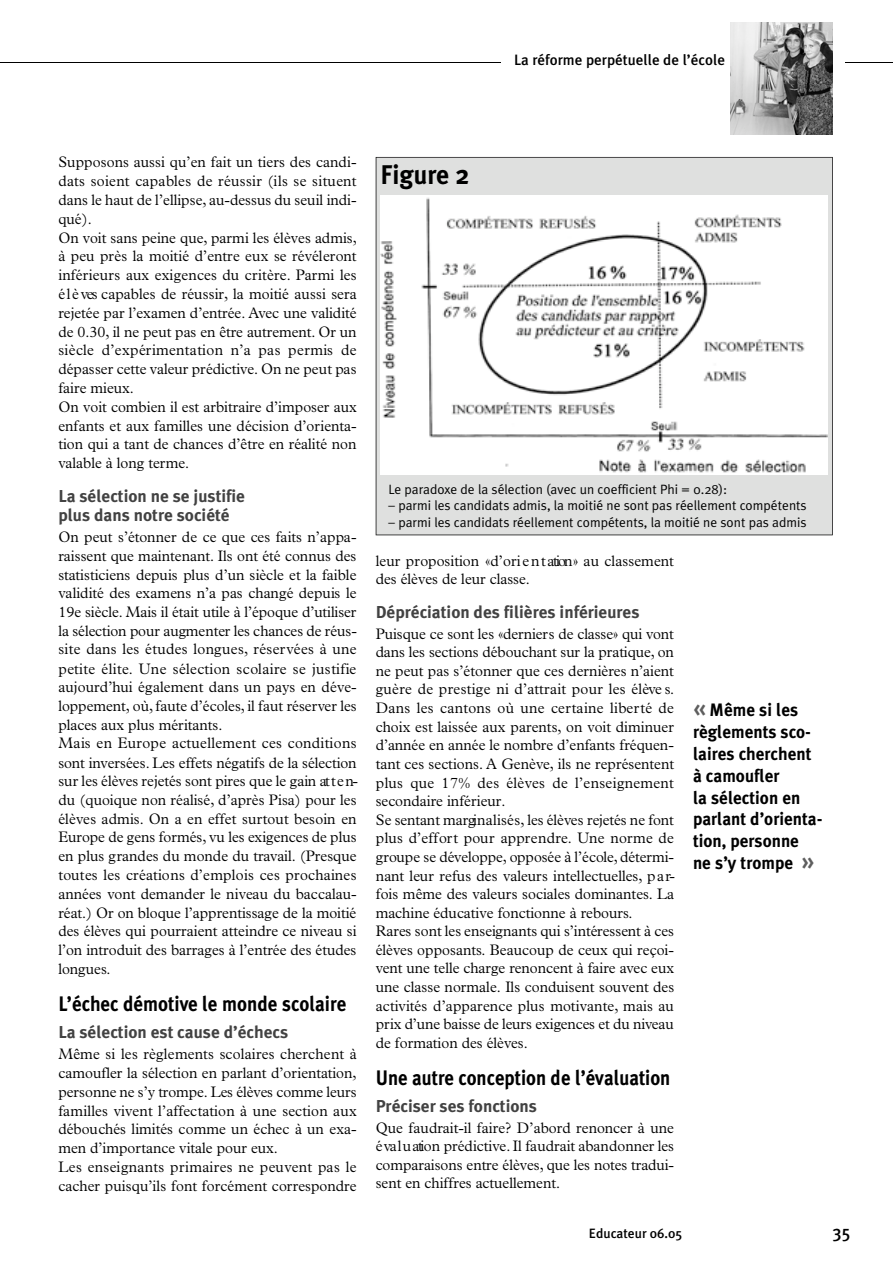
<style>
.page{position:relative;width:893px;height:1263px;background:#fff}
.page>*{position:absolute;margin:0;border:0;box-sizing:border-box;transform-origin:0 0}
.t1{font:700 27px "Meta Plus";color:#000;scale:.95 1}
.t2{font:700 21px "Meta Plus";color:#000;scale:.89 1}
.t3{font:700 21px "Meta Plus";color:#000;scale:.9 1}
.t4{font:700 18px/21.8px "Meta Plus";color:#000;scale:.95 1}
.t5{font:500 18px "Meta Plus";color:#000;scale:.95 1}
.t6{font:700 17.25px/18.8px "Meta Plus";color:#424242}
.t7{font:300 15.3px/18.8px "Plantin";color:#000}
.t8{font:500 15px "Meta Plus";color:#000}
.t9{font:13.5px "Meta Plus Normal";color:#000}
.t10{font:500 13.5px "Meta Plus";color:#000}
.s1{font-size:24px;color:#5e5e5e}
</style>
<div class="page">
<hr style="left:0;top:63px;width:892px;height:1px;background:#000">
<div style="left:501px;top:53px;width:343px;height:20px;background:#fff"></div>
<img style="left:730px;top:22px;width:102px;height:113px">
<div style="left:375px;top:157px;width:457px;height:378px;background:#dfe0df"></div>
<img style="left:380px;top:195px;width:447px;height:280px">
<p class="t8" style="left:514px;top:53px;width:212px">La réforme perpétuelle de l’école</p>
<p class="t7" style="left:58px;top:154px;width:300px">Supposons aussi qu’en fait un tiers des candi&shy;d ats soient capables de réussir (ils se situent dans le haut de l’ellipse, au-dessus du seuil indi&shy;qué).<br>On voit sans peine que, parmi les élèves admis, à peu près la moitié d’entre eux se révéleront in fé rie u rs aux exigences du critè r e . Pa rmi les é l è ves capables de réussir, la moitié aussi sera rejetée par l’examen d’entrée. Avec une validité de 0.30, il ne peut pas en être autrement. Or un siècle d’expérim e n tation n’a pas permis de dépasser cette valeur prédictive . On ne peut pas faire mieux.<br>On voit combien il est arbitraire d’imposer aux enfants et aux familles une décision d’orienta&shy;tion qui a tant de chances d’être en réalité non valable à long terme.</p>
<p class="t6" style="left:58px;top:488px;width:188px">La sélection ne se justifie plus dans notre société</p>
<p class="t7" style="left:58px;top:529px;width:301px">On peut s’étonner de ce que ces faits n’appa&shy;raissent que maintenant. Ils ont été connus des s tatisticiens depuis plus d’un siècle et la faible validité des examens n’a pas changé depuis le 19e siècle. Mais il était utile à l’époque d’utiliser la sélection pour augmenter les chances de réus&shy;site dans les études longues, r é s e rvées à une petite élite. Une sélection scolaire se justifie aujourd’hui également dans un pays en déve&shy;lo p p e m e n t, o ù , faute d’écoles, il faut réserver les places aux plus méritants.<br>Mais en Europe actuellement ces conditions sont inversées. Les effets négatifs de la sélection sur les élèves rejetés sont pires que le gain at t e n&shy;du (quoique non réalisé, d’après Pisa) pour les é lè ves admis. On a en effet surtout besoin en Europe de gens form é s , vu les exigences de plus en plus grandes du monde du travail. (Presque toutes les créations d’emplois ces prochaines années vont demander le niveau du baccalau&shy;réat.) Or on bloque l’apprentissage de la moitié des élèves qui pourraient atteindre ce niveau si l’on introduit des barrages à l’entrée des études longues.</p>
<h2 class="t3" style="left:58px;top:994px;width:321px">L’échec démotive le monde scolaire</h2>
<p class="t6" style="left:58px;top:1024px;width:231px">La sélection est cause d’échecs</p>
<p class="t7" style="left:58px;top:1046px;width:300px">Même si les règlements scolaires cherchent à camoufler la sélection en parlant d’orientation, p e rsonne ne s’y trompe. Les élèves comme leurs familles vivent l’affectation à une section aux débouchés limités comme un échec à un exa&shy;men d’importance vitale pour eux.<br>Les enseignants primaires ne peuvent pas le cacher puisqu’ils font forcément correspondre</p>
<h1 class="t1" style="left:380px;top:163px;width:95px">Figure 2</h1>
<p class="t9" style="left:388px;top:483px;width:340px">Le paradoxe de la sélection (avec un coefficient Phi = 0.28):</p>
<p class="t9" style="left:388px;top:500px;width:419px">– parmi les candidats admis, la moitié ne sont pas réellement compétents</p>
<p class="t9" style="left:388px;top:516px;width:419px">– parmi les candidats réellement compétents, la moitié ne sont pas admis</p>
<p class="t7" style="left:375px;top:552px;width:300px">leur proposition «d’ori e n t ation» au classement des élèves de leur classe.</p>
<p class="t6" style="left:375px;top:604px;width:265px">Dépréciation des filières inférieures</p>
<p class="t7" style="left:375px;top:625px;width:301px">Puisque ce sont les «derniers de classe» qui vont dans les sections débouchant sur la pratique, on ne peut pas s’étonner que ces dernières n’aient guère de prestige ni d’attrait pour les élève s.<br>Dans les cantons où une certaine liberté de choix est laissée aux parents, on voit diminuer d’année en année le nombre d’enfants fréquen&shy;tant ces sections. A Genève, ils ne représentent plus que 17% des élèves de l’enseignement secondaire inférieur.<br>Se sentant margin a lis é s , les élèves rejetés ne font plus d’effort pour apprendre. Une norme de groupe se déve lo p p e , opposée à l’école, d é te rm i&shy;nant leur refus des va le u rs intellectuelles, p a r&shy;fois même des valeurs sociales dominantes. La machine éducative fonctionne à rebours.<br>Rares sont les enseignants qui s’intéressent à ces élèves opposants. Beaucoup de ceux qui reçoi&shy;vent une telle charge renoncent à faire avec eux une classe normale. Ils conduisent souvent des activités d’apparence plus motiva n te , mais au p rix d’une baisse de leurs exigences et du nive a u de formation des élèves.</p>
<h2 class="t2" style="left:375px;top:1068px;width:333px">Une autre conception de l’évaluation</h2>
<p class="t6" style="left:375px;top:1098px;width:163px">Préciser ses fonctions</p>
<p class="t7" style="left:375px;top:1119px;width:300px;text-align:justify">Que faudrait-il faire? D’abord renoncer à une é va l u ation prédictive . Il faudrait abandonner les comparaisons entre élèves, que les notes tradui&shy;sent en chiffres actuellement.</p>
<p class="t4" style="left:693px;top:700px;width:138px"><span class="s1">«</span> Même si les règlements sco&shy;laires cherchent à camoufler<br>la sélection en parlant d’orienta&shy;tion, personne<br>ne s’y trompe <span class="s1">»</span></p>
<p class="t10" style="left:589px;top:1227px;width:95px">Educateur 06.05</p>
<p class="t5" style="left:832px;top:1224px;width:20px">35</p>
</div>
